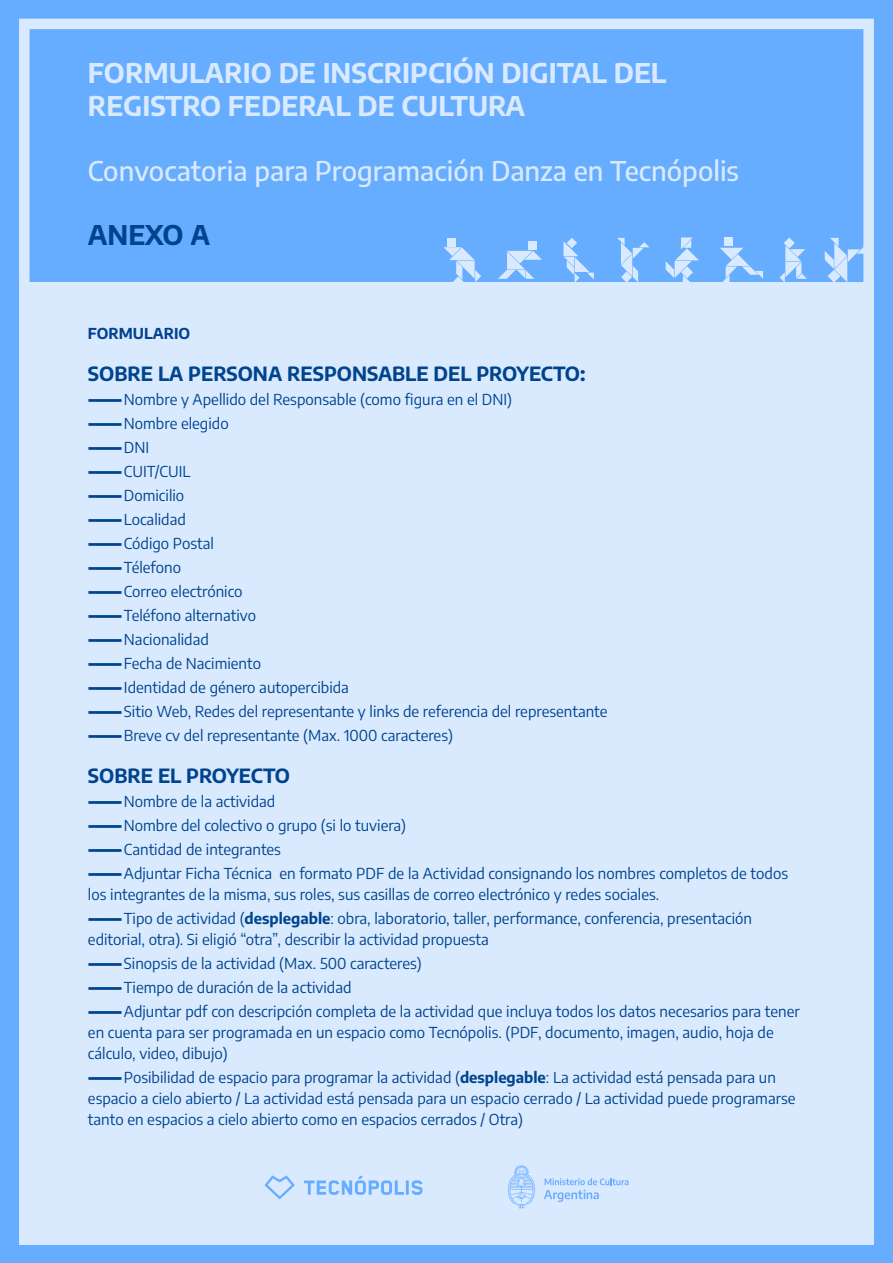
<style>
.page{position:relative;width:893px;height:1263px;background:#66acff}
.page>*{position:absolute;margin:0;border:0;box-sizing:border-box;transform-origin:0 0}
.t1{font:700 27px/32.4px "Encode Sans";color:#d9eaff}
.t2{font:500 27px "Encode Sans";color:#d9eaff}
.t3{font:700 27px "Encode Sans";letter-spacing:-.005em;color:#00448e}
.t4{font:700 19.5px "Encode Sans";color:#00448e}
.t5{font:900 15.9px "Encode Sans";color:#00448e}
.t6{font:15px/24px "Encode Sans";color:#00448e}
.t7{font:700 15px "Encode Sans";color:#00448e}
.s1{font-weight:900;font-size:15.9px}
.s2{font-weight:400;font-size:15px}
.s3{font-weight:700}
</style>
<div class="page">
<div style="left:19px;top:282px;width:855px;height:962px;background:#d9eaff"></div>
<svg style="left:304px;top:1176px;width:100px;height:19px"></svg>
<hr style="left:406px;top:1180px;width:3px;height:15px;background:#66acff">
<svg style="left:411px;top:1180px;width:12px;height:15px"></svg>
<svg style="left:264px;top:1175px;width:31px;height:24px"></svg>
<svg style="left:544px;top:1178px;width:84px;height:24px"></svg>
<svg style="left:508px;top:1165px;width:27px;height:44px"></svg>
<svg style="left:19px;top:19px;width:855px;height:263px"></svg>
<h1 class="t1" style="left:88px;top:56px;width:580px">FORMULARIO DE INSCRIPCIÓN DIGITAL DEL<br>REGISTRO FEDERAL DE CULTURA</h1>
<h1 class="t2" style="left:88px;top:152px;width:653px">Convocatoria para Programación Danza en Tecnópolis</h1>
<h1 class="t3" style="left:88px;top:217px;width:124px">ANEXO A</h1>
<p class="t7" style="left:88px;top:323px;width:104px">FORMULARIO</p>
<h2 class="t4" style="left:88px;top:360px;width:499px">SOBRE LA PERSONA RESPONSABLE DEL PROYECTO:</h2>
<p class="t6" style="left:88px;top:387px;width:426px"><span class="s1">------</span> Nombre y Apellido del Responsable (como figura en el DNI) <span class="s1">------</span> Nombre elegido</p>
<p class="t5" style="left:88px;top:436px;width:63px">------ <span class="s2">DNI</span></p>
<p class="t6" style="left:88px;top:459px;width:521px"><span class="s1">------</span> CUIT/CUIL<br><span class="s1">------</span> Domicilio<br><span class="s1">------</span> Localidad<br><span class="s1">------</span> Código Postal<br><span class="s1">------</span> Télefono<br><span class="s1">------</span> Correo electrónico<br><span class="s1">------</span> Teléfono alternativo<br><span class="s1">------</span> Nacionalidad<br><span class="s1">------</span> Fecha de Nacimiento<br><span class="s1">------</span> Identidad de género autopercibida<br><span class="s1">------</span> Sitio Web, Redes del representante y links de referencia del representante <span class="s1">------</span> Breve cv del representante (Max. 1000 caracteres)</p>
<h2 class="t4" style="left:88px;top:762px;width:203px">SOBRE EL PROYECTO</h2>
<p class="t6" style="left:88px;top:789px;width:702px"><span class="s1">------</span> Nombre de la actividad<br><span class="s1">------</span> Nombre del colectivo o grupo (si lo tuviera)<br><span class="s1">------</span> Cantidad de integrantes<br><span class="s1">------</span> Adjuntar Ficha Técnica en formato PDF de la Actividad consignando los nombres completos de todos</p>
<p class="t6" style="left:88px;top:882px;width:665px">los integrantes de la misma, sus roles, sus casillas de correo electrónico y redes sociales.<br><span class="s1">------</span> Tipo de actividad (<span class="s3">desplegable</span>: obra, laboratorio, taller, performance, conferencia, presentación</p>
<p class="t6" style="left:88px;top:927px;width:713px">editorial, otra). Si eligió “otra”, describir la actividad propuesta<br><span class="s1">------</span> Sinopsis de la actividad (Max. 500 caracteres)<br><span class="s1">------</span> Tiempo de duración de la actividad<br><span class="s1">------</span> Adjuntar pdf con descripción completa de la actividad que incluya todos los datos necesarios para tener</p>
<p class="t6" style="left:88px;top:1021px;width:687px;line-height:21px">en cuenta para ser programada en un espacio como Tecnópolis. (PDF, documento, imagen, audio, hoja de cálculo, video, dibujo)</p>
<p class="t6" style="left:88px;top:1066px;width:709px;line-height:21px"><span class="s1">------</span> Posibilidad de espacio para programar la actividad (<span class="s3">desplegable</span>: La actividad está pensada para un espacio a cielo abierto / La actividad está pensada para un espacio cerrado / La actividad puede programarse tanto en espacios a cielo abierto como en espacios cerrados / Otra)</p>
</div>
